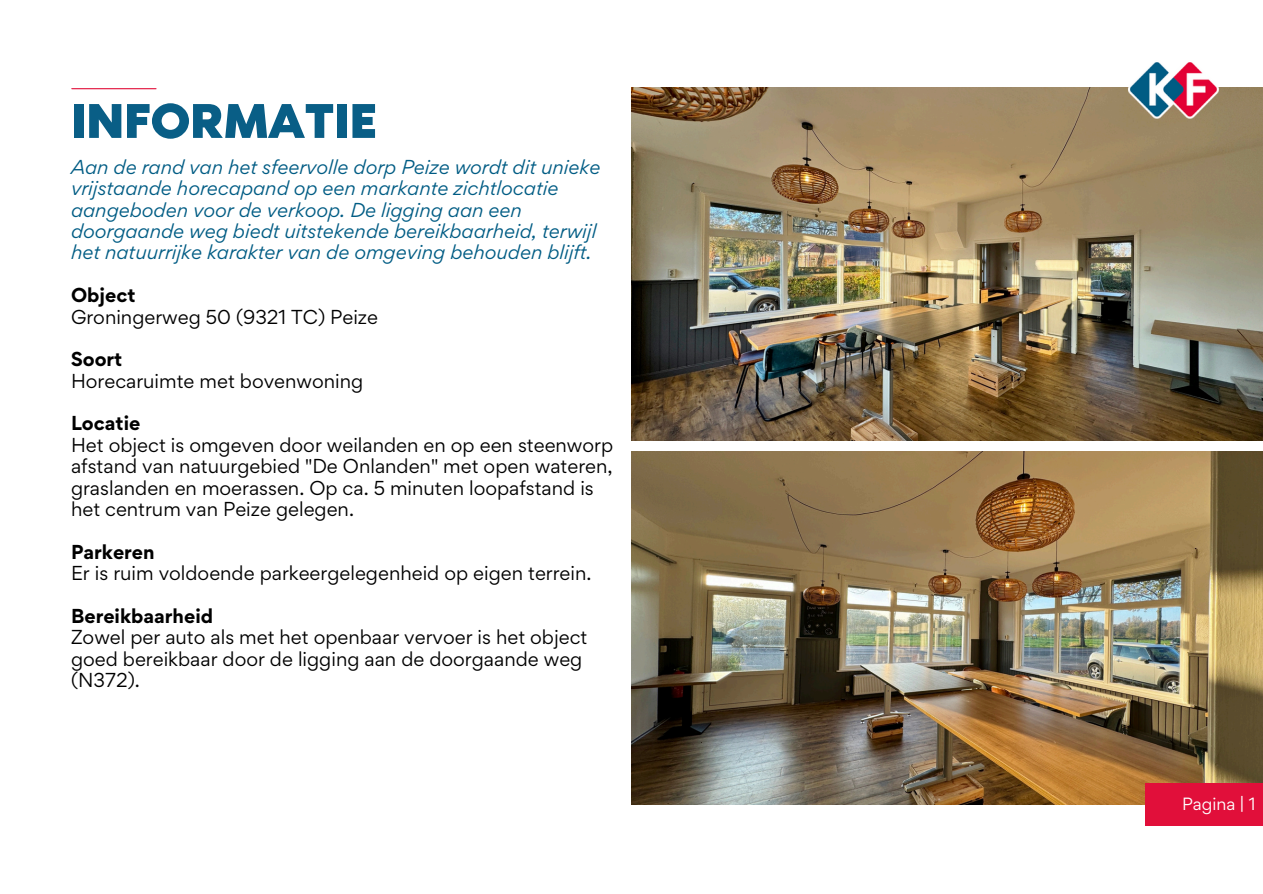
<style>
.page{position:relative;width:1263px;height:894px;background:#fff}
.page>*{position:absolute;margin:0;border:0;box-sizing:border-box;transform-origin:0 0}
.t1{font:61.35px "RTL Media Pro Medium";color:#095e86}
.t2{font:18px/21.3px "Gordita";color:#000}
.t3{font:italic 18px/21.3px "Gordita";color:#005c84}
.t4{font:15.75px "Gordita";color:#fff}
.s1{font-weight:700}
</style>
<div class="page">
<hr style="left:72px;top:88px;width:84px;height:1px;background:#e10f3a">
<img style="left:631px;top:87px;width:632px;height:353px">
<img style="left:631px;top:451px;width:632px;height:353px">
<img style="left:1128px;top:62px;width:90px;height:57px">
<div style="left:1146px;top:782px;width:117px;height:43px;background:#e10f3a"></div>
<p class="t1" style="left:71px;top:94px;width:307px">INFORMATIE</p>
<h2 class="t3" style="left:71px;top:156px;width:531px">Aan de rand van het sfeervolle dorp Peize wordt dit unieke vrijstaande horecapand op een markante zichtlocatie aangeboden voor de verkoop. De ligging aan een doorgaande weg biedt uitstekende bereikbaarheid, terwijl het natuurrijke karakter van de omgeving behouden blijft.</h2>
<h2 class="t2" style="left:71px;top:284px;width:309px"><span class="s1">Object<br></span>Groningerweg 50 (9321 TC) Peize</h2>
<h2 class="t2" style="left:71px;top:348px;width:294px"><span class="s1">Soort<br></span>Horecaruimte met bovenwoning</h2>
<h2 class="t2" style="left:71px;top:412px;width:544px"><span class="s1">Locatie<br></span>Het object is omgeven door weilanden en op een steenworp afstand van natuurgebied "De Onlanden" met open wateren, graslanden en moerassen. Op ca. 5 minuten loopafstand is het centrum van Peize gelegen.</h2>
<p class="t2" style="left:71px;top:541px;width:522px"><span class="s1">Parkeren<br></span>Er is ruim voldoende parkeergelegenheid op eigen terrein.</p>
<p class="t2" style="left:71px;top:605px;width:518px"><span class="s1">Bereikbaarheid<br></span>Zowel per auto als met het openbaar vervoer is het object goed bereikbaar door de ligging aan de doorgaande weg (N372).</p>
<h2 class="t4" style="left:1182px;top:793px;width:75px">Pagina | 1</h2>
</div>
